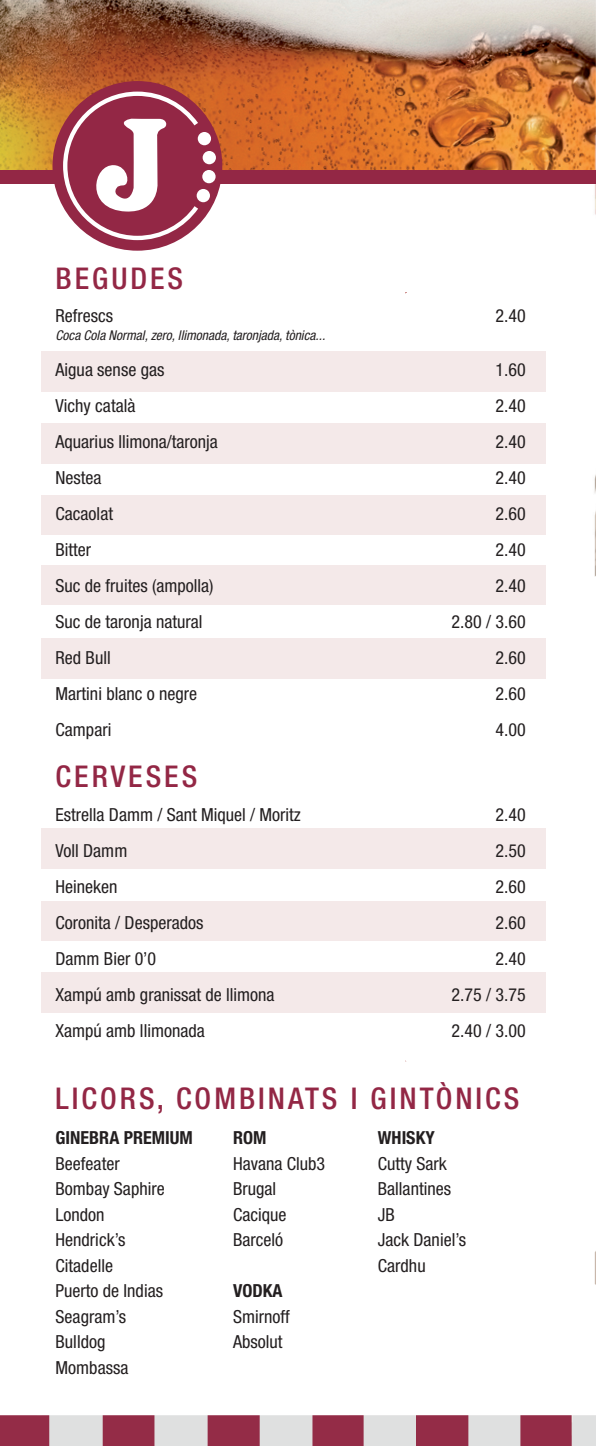
<style>
.page{position:relative;width:596px;height:1446px;background:#fff}
.page>*{position:absolute;margin:0;border:0;box-sizing:border-box;transform-origin:0 0}
.t1{font:500 condensed 30px "Helvetica Neue LT Std";letter-spacing:.1em;color:#932745}
.t2{font:condensed 18px/36px "Helvetica Neue LT Std";color:#231f20}
.t3{font:700 condensed 18px "Helvetica Neue LT Std";color:#231f20}
.t4{font:italic condensed 13.5px "Helvetica Neue LT Std";color:#231f20}
</style>
<div class="page">
<img style="left:0;top:0;width:595px;height:1446px">
<div style="left:41px;top:351px;width:504px;height:40px;background:#f4e9e9"></div>
<div style="left:41px;top:424px;width:504px;height:39px;background:#f4e9e9"></div>
<div style="left:41px;top:495px;width:504px;height:40px;background:#f4e9e9"></div>
<div style="left:41px;top:565px;width:504px;height:40px;background:#f4e9e9"></div>
<div style="left:41px;top:639px;width:504px;height:39px;background:#f4e9e9"></div>
<div style="left:41px;top:829px;width:504px;height:39px;background:#f4e9e9"></div>
<div style="left:41px;top:901px;width:504px;height:40px;background:#f4e9e9"></div>
<div style="left:41px;top:972px;width:504px;height:40px;background:#f4e9e9"></div>
<div style="left:0;top:170px;width:595px;height:13px;background:#932745"></div>
<div style="left:52px;top:81px;width:170px;height:170px;background:#932745;border-radius:50%"></div>
<div style="left:198px;top:132px;width:13px;height:13px;background:#fff;border-radius:50%"></div>
<div style="left:202px;top:151px;width:14px;height:13px;background:#fff;border-radius:50%"></div>
<div style="left:202px;top:170px;width:13px;height:13px;background:#fff;border-radius:50%"></div>
<div style="left:196px;top:189px;width:14px;height:13px;background:#fff;border-radius:50%"></div>
<svg style="left:63px;top:92px;width:135px;height:148px"></svg>
<h1 class="t1" style="left:56px;top:260px;width:129px">BEGUDES</h1>
<p class="t2" style="left:56px;top:298px;width:59px">Refrescs</p>
<p class="t4" style="left:56px;top:328px;width:271px">Coca Cola Normal, zero, llimonada, taronjada, tònica...</p>
<p class="t2" style="left:56px;top:352px;width:163px">Aigua sense gas<br>Vichy català<br>Aquarius llimona/taronja<br>Nestea<br>Cacaolat<br>Bitter<br>Suc de fruites (ampolla)<br>Suc de taronja natural<br>Red Bull<br>Martini blanc o negre<br>Campari</p>
<h1 class="t1" style="left:56px;top:759px;width:143px">CERVESES</h1>
<p class="t2" style="left:56px;top:796px;width:246px">Estrella Damm / Sant Miquel / Moritz<br>Voll Damm<br>Heineken<br>Coronita / Desperados<br>Damm Bier 0’0<br>Xampú amb granissat de llimona<br>Xampú amb llimonada</p>
<p class="t2" style="left:495px;top:298px;width:32px">2.40</p>
<p class="t2" style="left:451px;top:352px;width:76px;text-align:right">1.60<br>2.40<br>2.40<br>2.40<br>2.60<br>2.40<br>2.40<br>2.80 / 3.60<br>2.60<br>2.60<br>4.00</p>
<p class="t2" style="left:451px;top:796px;width:76px;text-align:right">2.40<br>2.50<br>2.60<br>2.60<br>2.40<br>2.75 / 3.75<br>2.40 / 3.00</p>
<h1 class="t1" style="left:56px;top:1081px;width:465px">LICORS, COMBINATS I GINTÒNICS</h1>
<p class="t3" style="left:233px;top:1127px;width:35px">ROM</p>
<p class="t2" style="left:233px;top:1150px;width:94px;line-height:25.5px">Havana Club3<br>Brugal<br>Cacique<br>Barceló</p>
<p class="t3" style="left:233px;top:1280px;width:51px">VODKA</p>
<p class="t2" style="left:233px;top:1303px;width:58px;line-height:25.5px">Smirnoff<br>Absolut</p>
<p class="t3" style="left:56px;top:1127px;width:138px">GINEBRA PREMIUM</p>
<p class="t2" style="left:56px;top:1150px;width:111px;line-height:25.5px">Beefeater<br>Bombay Saphire<br>London<br>Hendrick’s<br>Citadelle<br>Puerto de Indias<br>Seagram’s<br>Bulldog<br>Mombassa</p>
<p class="t3" style="left:377px;top:1127px;width:58px">WHISKY</p>
<p class="t2" style="left:377px;top:1150px;width:89px;line-height:25.5px">Cutty Sark<br>Ballantines<br>JB<br>Jack Daniel’s<br>Cardhu</p>
</div>
